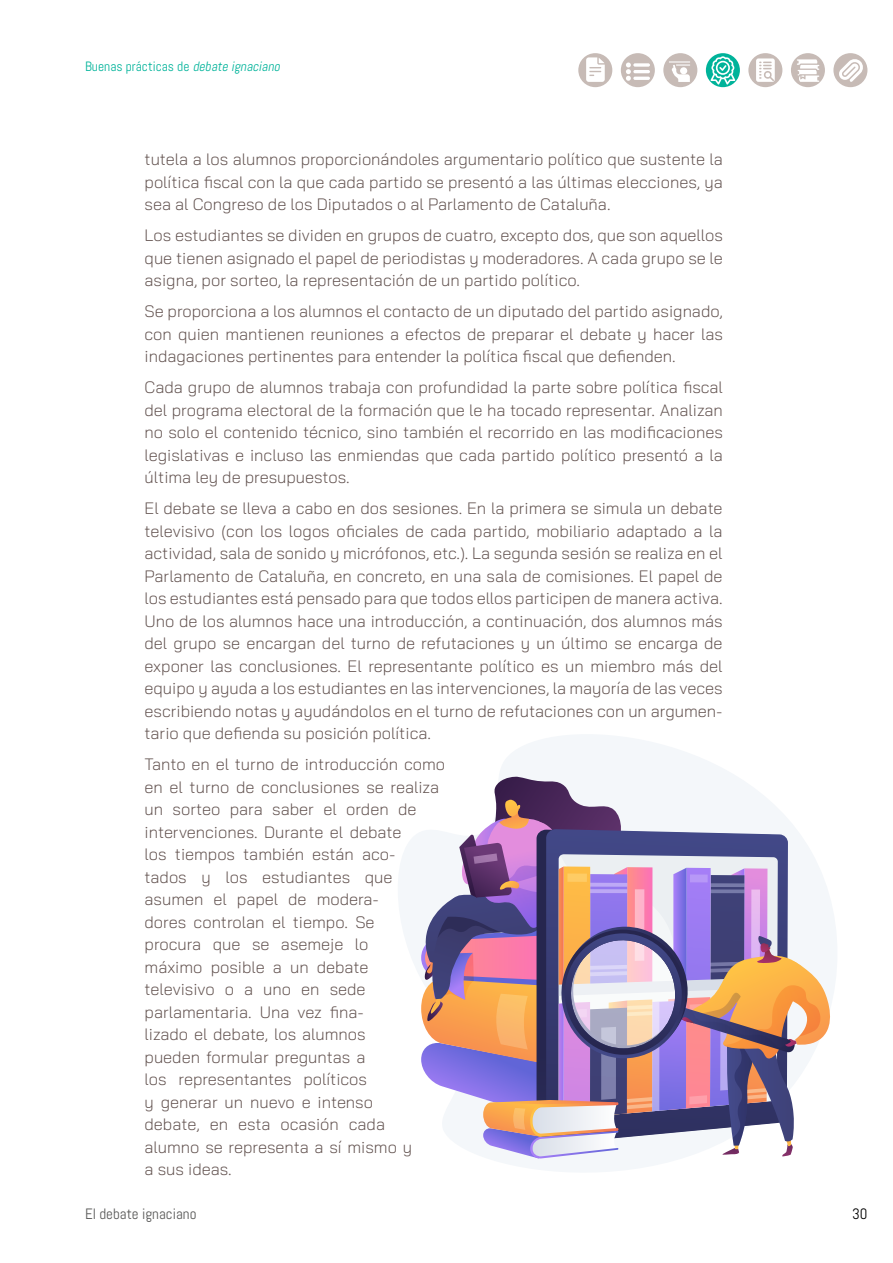
<style>
.page{position:relative;width:893px;height:1263px;background:#fff}
.page>*{position:absolute;margin:0;border:0;box-sizing:border-box;transform-origin:0 0}
.Normal_wrd_1{font:300 16.5px/22.5px "Bai Jamjuree";color:#60504d;text-align:justify}
.t1{font:15px "Abel";color:#575756}
.t2{font:15px "Abel";color:#000}
.t3{font:13.5px "Abel";color:#00b39a}
.s1{font-style:italic}
</style>
<div class="page">
<div style="left:578px;top:53px;width:34px;height:34px;background:#c7bbb6;border-radius:50%"></div>
<div style="left:621px;top:53px;width:34px;height:34px;background:#c7bbb6;border-radius:50%"></div>
<div style="left:663px;top:53px;width:34px;height:34px;background:#c7bbb6;border-radius:50%"></div>
<div style="left:706px;top:53px;width:34px;height:34px;background:#00b39a;border-radius:50%"></div>
<div style="left:748px;top:53px;width:34px;height:34px;background:#c7bbb6;border-radius:50%"></div>
<div style="left:791px;top:53px;width:34px;height:34px;background:#c7bbb6;border-radius:50%"></div>
<div style="left:833px;top:53px;width:34px;height:34px;background:#c7bbb6;border-radius:50%"></div>
<svg style="left:586px;top:57px;width:19px;height:25px"></svg>
<svg style="left:626px;top:63px;width:24px;height:18px"></svg>
<svg style="left:671px;top:64px;width:19px;height:18px"></svg>
<hr style="left:669px;top:61px;width:21px;height:2px;background:#fff">
<svg style="left:756px;top:58px;width:19px;height:24px"></svg>
<svg style="left:797px;top:59px;width:22px;height:23px"></svg>
<svg style="left:838px;top:58px;width:26px;height:24px"></svg>
<svg style="left:710px;top:56px;width:25px;height:29px"></svg>
<svg style="left:398px;top:735px;width:439px;height:437px"></svg>
<svg style="left:421px;top:777px;width:414px;height:382px"></svg>
<p class="t3" style="left:85px;top:58px;width:199px">Buenas prácticas de <span class="s1">debate ignaciano</span></p>
<p class="Normal_wrd_1" style="left:145px;top:148px;width:580px">tutela a los alumnos proporcionándoles argumentario político que sustente la política fiscal con la que cada partido se presentó a las últimas elecciones, ya sea al Congreso de los Diputados o al Parlamento de Cataluña.</p>
<p class="Normal_wrd_1" style="left:145px;top:224px;width:580px">Los estudiantes se dividen en grupos de cuatro, excepto dos, que son aquellos que tienen asignado el papel de periodistas y moderadores. A cada grupo se le asigna, por sorteo, la representación de un partido político.</p>
<p class="Normal_wrd_1" style="left:145px;top:300px;width:580px">Se proporciona a los alumnos el contacto de un diputado del partido asignado, con quien mantienen reuniones a efectos de preparar el debate y hacer las indagaciones pertinentes para entender la política fiscal que defienden.</p>
<p class="Normal_wrd_1" style="left:145px;top:376px;width:580px">Cada grupo de alumnos trabaja con profundidad la parte sobre política fiscal del programa electoral de la formación que le ha tocado representar. Analizan no solo el contenido técnico, sino también el recorrido en las modificaciones legislativas e incluso las enmiendas que cada partido político presentó a la última ley de presupuestos.</p>
<p class="Normal_wrd_1" style="left:145px;top:497px;width:579px">El debate se lleva a cabo en dos sesiones. En la primera se simula un debate televisivo (con los logos oficiales de cada partido, mobiliario adaptado a la actividad, sala de sonido y micrófonos, etc.). La segunda sesión se realiza en el Parlamento de Cataluña, en concreto, en una sala de comisiones. El papel de los estudiantes está pensado para que todos ellos participen de manera activa.<br>Uno de los alumnos hace una introducción, a continuación, dos alumnos más del grupo se encargan del turno de refutaciones y un último se encarga de exponer las conclusiones. El representante político es un miembro más del equipo y ayuda a los estudiantes en las intervenciones, la mayoría de las veces escribiendo notas y ayudándolos en el turno de refutaciones con un argumen&shy;tario que defienda su posición política.</p>
<p class="Normal_wrd_1" style="left:145px;top:753px;width:302px;text-align:left">Tanto en el turno de introducción como en el turno de conclusiones se realiza un sorteo para saber el orden de intervenciones. Durante el debate<br>los tiempos también están aco-<br>tados y los estudiantes que asumen el papel de modera-<br>dores controlan el tiempo. Se<br>procura que se asemeje lo<br>máximo posible a un debate<br>televisivo o a uno en sede parlamentaria. Una vez fina-<br>lizado el debate, los alumnos<br>pueden formular preguntas a<br>los representantes políticos<br>y generar un nuevo e intenso<br>debate, en esta ocasión cada<br>alumno se representa a sí mismo y<br>a sus ideas.</p>
<p class="t1" style="left:85px;top:1204px;width:113px">El debate ignaciano</p>
<p class="t2" style="left:852px;top:1204px;width:17px">30</p>
</div>
